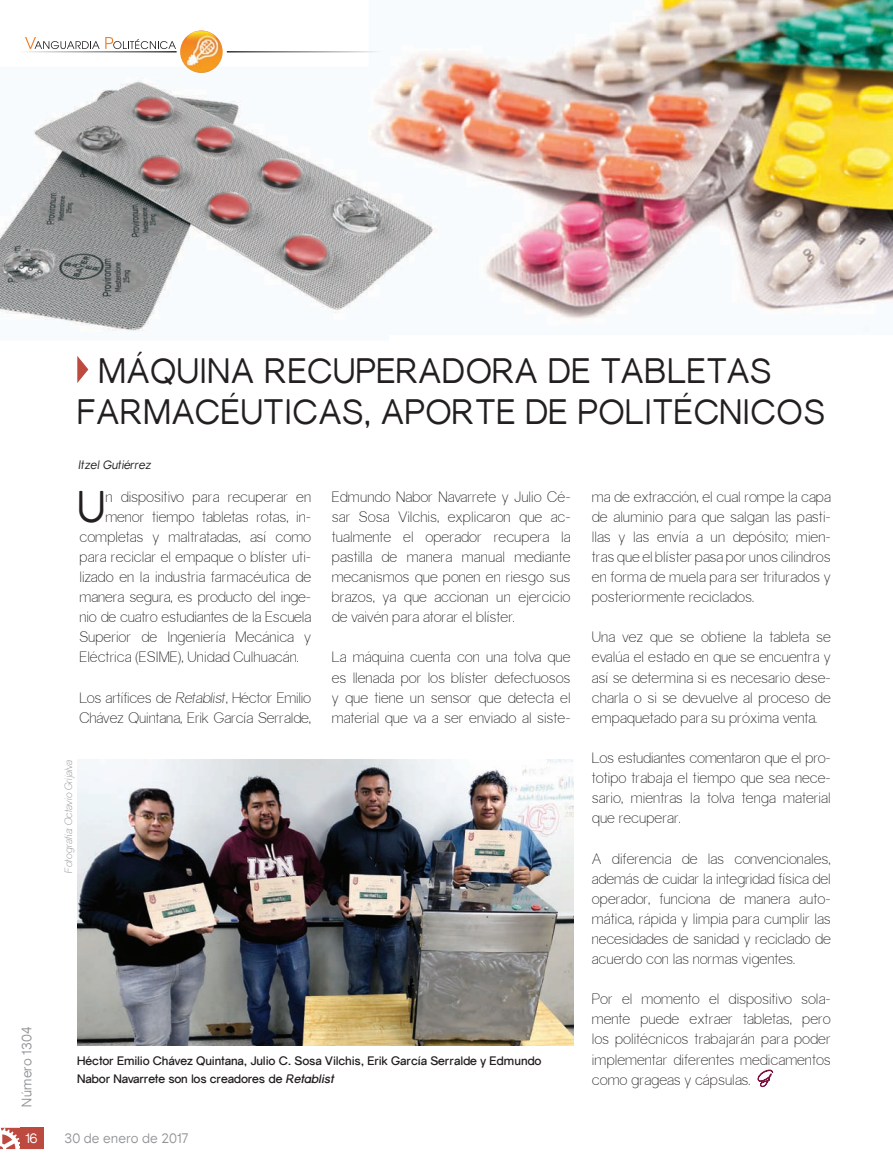
<style>
.page{position:relative;width:893px;height:1169px;background:#fff}
.page>*{position:absolute;margin:0;border:0;box-sizing:border-box;transform-origin:0 0}
.t1{font:43.2px "Gravity";color:#231f20}
.t2{font:34.5px/41.4px "Gravity";letter-spacing:.01em;color:#231f20}
.t3{font:300 15px/20.1px "Gravity";letter-spacing:-.005em;color:#231f20;text-align:justify}
.t4{font:13.5px "Gravity";letter-spacing:.015em;color:#939598}
.t5{font:13.5px "Gravity";color:#fff}
.t6{font:700 12px/18px "Gravity";letter-spacing:-.015em;color:#231f20}
.t7{font:italic 12px "Gravity";color:#231f20}
.t8{font:italic 300 10.5px "Gravity";color:#808285}
.s1{font-style:italic}
</style>
<div class="page">
<svg style="left:0;top:1128px;width:20px;height:21px"></svg>
<div style="left:20px;top:1128px;width:23px;height:21px;background:#bc4a3f"></div>
<img style="left:0;top:67px;width:369px;height:264px">
<img style="left:369px;top:0;width:524px;height:95px">
<img style="left:439px;top:95px;width:454px;height:224px">
<img style="left:369px;top:67px;width:70px;height:221px">
<svg style="left:25px;top:51px;width:152px;height:1px"></svg>
<svg style="left:227px;top:51px;width:158px;height:1px"></svg>
<svg style="left:25px;top:37px;width:151px;height:12px"></svg>
<img style="left:180px;top:31px;width:43px;height:42px;border-radius:21px">
<svg style="left:757px;top:1069px;width:16px;height:18px"></svg>
<img style="left:77px;top:760px;width:497px;height:285px">
<svg style="left:77px;top:356px;width:11px;height:27px"></svg>
<p class="t4" style="left:19px;top:1106px;width:81px;rotate:-90deg">Número 1304</p>
<p class="t5" style="left:25px;top:1130px;width:14px">16</p>
<h2 class="t2" style="left:77px;top:350px;width:749px;text-indent:21px">MÁQUINA RECUPERADORA DE TABLETAS<br>FARMACÉUTICAS, APORTE DE POLITÉCNICOS</h2>
<p class="t7" style="left:78px;top:457px;width:75px">Itzel Gutiérrez</p>
<h1 class="t1" style="left:78px;top:482px;width:29px">U</h1>
<p class="t3" style="left:105px;top:486px;width:207px">n dispositivo para recuperar en</p>
<p class="t3" style="left:105px;top:506px;width:207px">menor tiempo tabletas rotas, in-</p>
<p class="t3" style="left:79px;top:527px;width:233px">completas y maltratadas, así como</p>
<p class="t3" style="left:79px;top:547px;width:233px">para reciclar el empaque o blíster uti-</p>
<p class="t3" style="left:79px;top:567px;width:233px">lizado en la industria farmacéutica de</p>
<p class="t3" style="left:79px;top:587px;width:233px">manera segura, es producto del inge-</p>
<p class="t3" style="left:79px;top:607px;width:233px">nio de cuatro estudiantes de la Escuela</p>
<p class="t3" style="left:79px;top:627px;width:233px">Superior de Ingeniería Mecánica y</p>
<p class="t3" style="left:79px;top:647px;width:221px">Eléctrica (ESIME), Unidad Culhuacán.</p>
<p class="t3" style="left:79px;top:687px;width:233px">Los artífices de <span class="s1">Retablist</span>, Héctor Emilio<br>Chávez Quintana, Erik García Serralde,</p>
<p class="t8" style="left:63px;top:872px;width:114px;rotate:-90deg">Fotografía: Octavio Grijalva</p>
<p class="t3" style="left:332px;top:486px;width:240px">Edmundo Nabor Navarrete y Julio Cé&shy;sar Sosa Vilchis, explicaron que ac&shy;tualmente el operador recupera la pastilla de manera manual mediante mecanismos que ponen en riesgo sus brazos, ya que accionan un ejercicio de vaivén para atorar el blíster.</p>
<p class="t3" style="left:332px;top:647px;width:240px">La máquina cuenta con una tolva que es llenada por los blíster defectuosos y que tiene un sensor que detecta el material que va a ser enviado al siste-</p>
<p class="t6" style="left:77px;top:1051px;width:466px">Héctor Emilio Chávez Quintana, Julio C. Sosa Vilchis, Erik García Serralde y Edmundo<br>Nabor Navarrete son los creadores de <span class="s1">Retablist</span></p>
<p class="t4" style="left:65px;top:1130px;width:126px">30 de enero de 2017</p>
<p class="t3" style="left:592px;top:486px;width:240px">ma de extracción, el cual rompe la capa de aluminio para que salgan las pasti&shy;llas y las envía a un depósito; mien&shy;tras que el blíster pasa por unos cilindros en forma de muela para ser triturados y posteriormente reciclados.</p>
<p class="t3" style="left:592px;top:627px;width:240px">Una vez que se obtiene la tableta se evalúa el estado en que se encuentra y así se determina si es necesario dese&shy;charla o si se devuelve al proceso de empaquetado para su próxima venta.</p>
<p class="t3" style="left:592px;top:748px;width:240px">Los estudiantes comentaron que el pro&shy;totipo trabaja el tiempo que sea nece&shy;sario, mientras la tolva tenga material que recuperar.</p>
<p class="t3" style="left:592px;top:848px;width:240px">A diferencia de las convencionales, además de cuidar la integridad física del operador, funciona de manera auto&shy;mática, rápida y limpia para cumplir las necesidades de sanidad y reciclado de acuerdo con las normas vigentes.</p>
<p class="t3" style="left:592px;top:989px;width:240px">Por el momento el dispositivo sola&shy;mente puede extraer tabletas, pero los politécnicos trabajarán para poder implementar diferentes medicamentos como grageas y cápsulas.</p>
</div>
